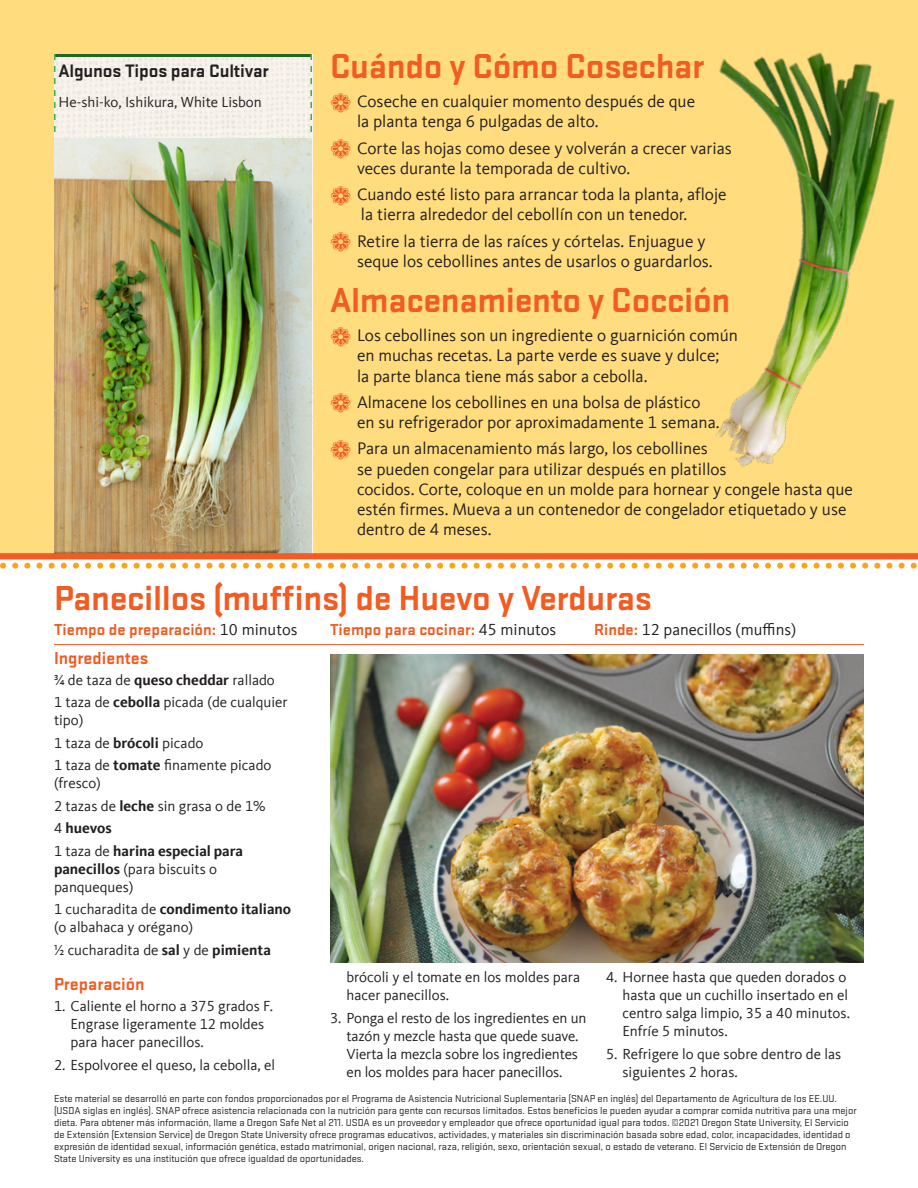
<style>
.page{position:relative;width:918px;height:1188px;background:#fff}
.page>*{position:absolute;margin:0;border:0;box-sizing:border-box;transform-origin:0 0}
.When_to_Harvest{font:700 36px "Stratum 2";letter-spacing:-.01em;color:#f25b21}
.Recipe_Section_Head{font:700 36px "Stratum 2";letter-spacing:-.01em;color:#f25b21}
.Subhead{font:700 18.75px "Stratum 2";letter-spacing:-.01em;color:#231f20}
.Recipe_Head{font:700 18px "Stratum 2";color:#f25b21}
.t1{font:17.25px/20.2px "Kievit Offc";color:#231f20}
.Prep_Time{font:700 16.5px "Stratum 2";color:#f25b21}
.Prep_Time-2{font:16.5px "Kievit Offc";color:#231f20}
.Ingredients{font:15px/18px "Kievit Offc";color:#231f20}
.Varieties{font:15px "Kievit Offc";color:#231f20}
.Ingredients-2{font:700 15px "Kievit Offc";color:#231f20}
.Funding_Statement{font:10.5px/12px "Stratum 2";color:#231f20}
.s1{color:#f25b21}
.s2{font-family:"Kievit Offc";font-weight:400;color:#231f20}
.s3{font-family:"Stratum 2";font-weight:700;color:#f25b21}
.s4{font-weight:700}
.s5{font-weight:400}
</style>
<div class="page">
<div style="left:0;top:0;width:918px;height:559px;background:#ffdc7e"></div>
<img style="left:55px;top:57px;width:255px;height:82px">
<hr style="left:54px;top:54px;width:258px;height:3px;background:#1e6725">
<hr style="left:54px;top:644px;width:810px;height:1px;background:#f25b21">
<svg style="left:0;top:563px;width:917px;height:6px"></svg>
<svg style="left:54px;top:54px;width:1px;height:85px"></svg>
<svg style="left:310px;top:54px;width:2px;height:85px"></svg>
<img style="left:54px;top:139px;width:258px;height:414px">
<div style="left:0;top:553px;width:918px;height:6px;background:#f25b21"></div>
<img style="left:330px;top:655px;width:534px;height:308px">
<img style="left:715px;top:52px;width:180px;height:415px">
<p class="Subhead" style="left:58px;top:57px;width:212px">Algunos Tipos para Cultivar</p>
<p class="Varieties" style="left:58px;top:93px;width:205px">He-shi-ko, Ishikura, White Lisbon</p>
<p class="When_to_Harvest" style="left:330px;top:41px;width:376px">Cuándo y Cómo Cosechar</p>
<p class="t1" style="left:357px;top:91px;width:340px;text-indent:-27px"><span class="s1">❁</span> Coseche en cualquier momento después de que la planta tenga 6 pulgadas de alto.</p>
<p class="t1" style="left:357px;top:138px;width:376px;text-indent:-27px"><span class="s1">❁</span> Corte las hojas como desee y volverán a crecer varias veces durante la temporada de cultivo.</p>
<p class="t1" style="left:330px;top:184px;width:398px;text-align:center"><span class="s1">❁</span> Cuando esté listo para arrancar toda la planta, afloje la tierra alrededor del cebollín con un tenedor.</p>
<p class="t1" style="left:357px;top:231px;width:357px;text-indent:-27px"><span class="s1">❁</span> Retire la tierra de las raíces y córtelas. Enjuague y seque los cebollines antes de usarlos o guardarlos.</p>
<p class="When_to_Harvest" style="left:330px;top:275px;width:402px">Almacenamiento y Cocción</p>
<p class="t1" style="left:357px;top:325px;width:383px;text-indent:-27px"><span class="s1">❁</span> Los cebollines son un ingrediente o guarnición común en muchas recetas. La parte verde es suave y dulce;<br>la parte blanca tiene más sabor a cebolla.</p>
<p class="t1" style="left:357px;top:392px;width:364px;text-indent:-27px"><span class="s1">❁</span> Almacene los cebollines en una bolsa de plástico en su refrigerador por aproximadamente 1 semana.</p>
<p class="t1" style="left:357px;top:439px;width:497px;text-indent:-27px"><span class="s1">❁</span> Para un almacenamiento más largo, los cebollines<br>se pueden congelar para utilizar después en platillos<br>cocidos. Corte, coloque en un molde para hornear y congele hasta que estén firmes. Mueva a un contenedor de congelador etiquetado y use dentro de 4 meses.</p>
<p class="Recipe_Section_Head" style="left:54px;top:573px;width:599px">Panecillos (muffins) de Huevo y Verduras</p>
<p class="Prep_Time" style="left:54px;top:618px;width:245px">Tiempo de preparación: <span class="s2">10 minutos</span></p>
<p class="Prep_Time" style="left:330px;top:618px;width:228px">Tiempo para cocinar: <span class="s2">45 minutos</span></p>
<p class="Prep_Time-2" style="left:594px;top:620px;width:204px"><span class="s3">Rinde:</span> 12 panecillos (muffins)</p>
<p class="Recipe_Head" style="left:54px;top:646px;width:96px">Ingredientes</p>
<p class="Ingredients" style="left:54px;top:671px;width:222px">¾ de taza de <span class="s4">queso cheddar</span> rallado</p>
<p class="Ingredients" style="left:54px;top:694px;width:235px">1 taza de <span class="s4">cebolla</span> picada (de cualquier tipo)</p>
<p class="Ingredients" style="left:54px;top:734px;width:151px">1 taza de <span class="s4">brócoli</span> picado</p>
<p class="Ingredients" style="left:54px;top:757px;width:219px">1 taza de <span class="s4">tomate</span> finamente picado (fresco)</p>
<p class="Ingredients" style="left:54px;top:797px;width:213px">2 tazas de <span class="s4">leche</span> sin grasa o de 1%</p>
<p class="Ingredients-2" style="left:54px;top:820px;width:59px"><span class="s5">4</span> huevos</p>
<p class="Ingredients" style="left:54px;top:842px;width:191px">1 taza de <span class="s4">harina especial para panecillos</span> (para biscuits o panqueques)</p>
<p class="Ingredients" style="left:54px;top:901px;width:239px">1 cucharadita de <span class="s4">condimento italiano </span>(o albahaca y orégano)</p>
<p class="Ingredients" style="left:54px;top:941px;width:218px">½ cucharadita de <span class="s4">sal</span> y de <span class="s4">pimienta</span></p>
<p class="Recipe_Head" style="left:54px;top:972px;width:92px">Preparación</p>
<p class="Ingredients" style="left:70px;top:997px;width:204px;text-indent:-16px">1. Caliente el horno a 375 grados F.<br>Engrase ligeramente 12 moldes para hacer panecillos.</p>
<p class="Ingredients" style="left:54px;top:1056px;width:223px">2. Espolvoree el queso, la cebolla, el</p>
<p class="Ingredients" style="left:622px;top:968px;width:229px;text-indent:-16px">4. Hornee hasta que queden dorados o hasta que un cuchillo insertado en el centro salga limpio, 35 a 40 minutos.<br>Enfríe 5 minutos.</p>
<p class="Ingredients" style="left:622px;top:1045px;width:220px;text-indent:-16px">5. Refrigere lo que sobre dentro de las siguientes 2 horas.</p>
<p class="Funding_Statement" style="left:54px;top:1093px;width:804px">Este material se desarrolló en parte con fondos proporcionados por el Programa de Asistencia Nutricional Suplementaria (SNAP en inglés) del Departamento de Agricultura de los EE.UU. (USDA siglas en inglés). SNAP ofrece asistencia relacionada con la nutrición para gente con recursos limitados. Estos beneficios le pueden ayudar a comprar comida nutritiva para una mejor dieta. Para obtener más información, llame a Oregon Safe Net al 211. USDA es un proveedor y empleador que ofrece oportunidad igual para todos. ©2021 Oregon State University, El Servicio de Extensión (Extension Service) de Oregon State University ofrece programas educativos, actividades, y materiales sin discriminación basada sobre edad, color, incapacidades, identidad o expresión de identidad sexual, información genética, estado matrimonial, origen nacional, raza, religión, sexo, orientación sexual, o estado de veterano. El Servicio de Extensión de Oregon State University es una institución que ofrece igualdad de oportunidades.</p>
<p class="Ingredients" style="left:346px;top:968px;width:235px">brócoli y el tomate en los moldes para hacer panecillos.</p>
<p class="Ingredients" style="left:330px;top:1009px;width:258px;text-align:center">3. Ponga el resto de los ingredientes en un tazón y mezcle hasta que quede suave.<br>Vierta la mezcla sobre los ingredientes<br>en los moldes para hacer panecillos.</p>
</div>
